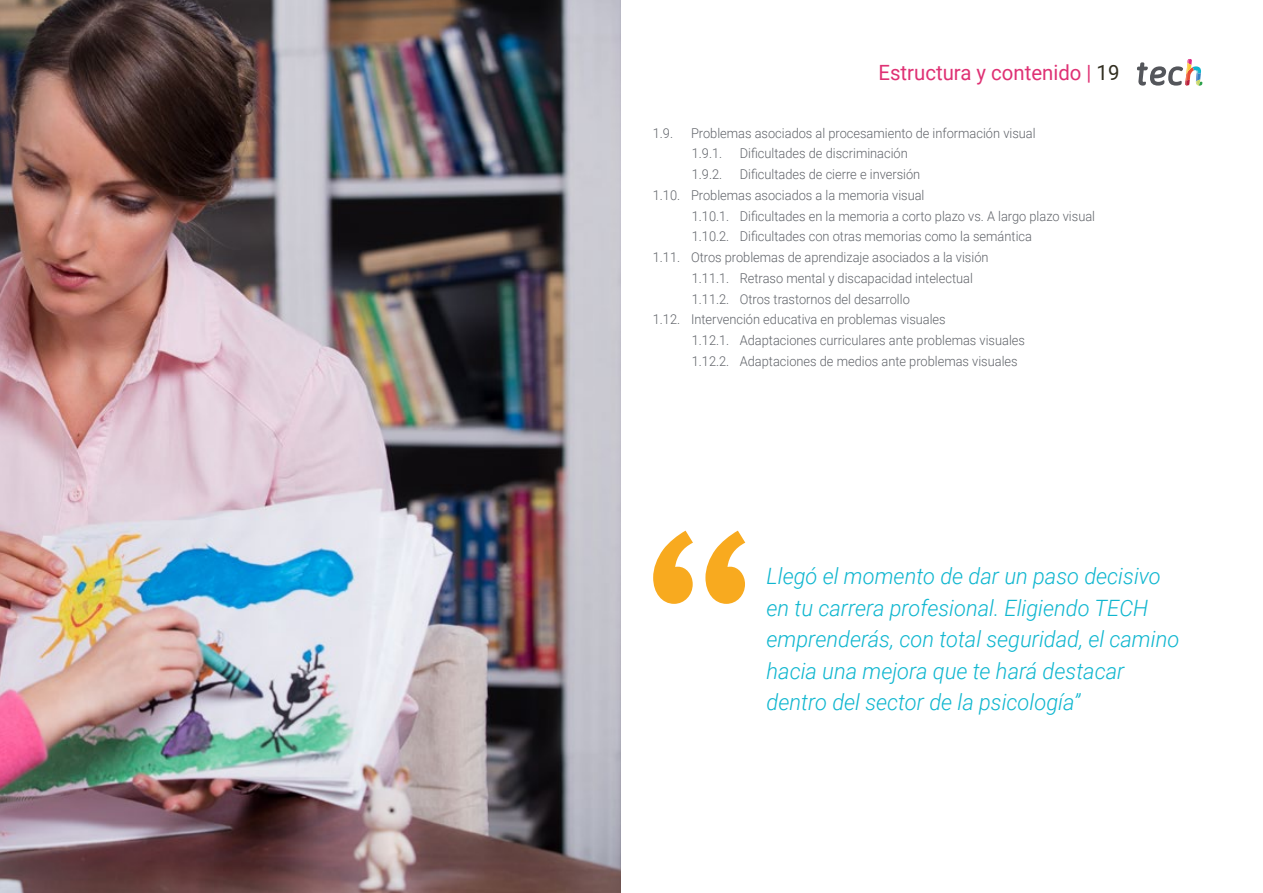
<style>
.page{position:relative;width:1263px;height:893px;background:#fff}
.page>*{position:absolute;margin:0;border:0;box-sizing:border-box;transform-origin:0 0}
.t1{font:italic 300 22.5px/31.5px "Roboto";color:#0fb6cf}
.t2{font:21px "Roboto";color:#df3174}
.t3{font:300 13.5px/20.7px "Roboto";color:#61646a;scale:.95 1}
.s1{color:#312e20}
</style>
<div class="page">
<img style="left:0;top:0;width:621px;height:893px">
<svg style="left:653px;top:531px;width:92px;height:73px"></svg>
<svg style="left:1137px;top:59px;width:65px;height:27px"></svg>
<h2 class="t2" style="left:878px;top:57px;width:242px">Estructura y contenido | <span class="s1">19</span></h2>
<p class="t3" style="left:653px;top:122px;width:23px">1.9.</p>
<p class="t3" style="left:691px;top:122px;width:364px">Problemas asociados al procesamiento de información visual<br>1.9.1.</p>
<p class="t3" style="left:740px;top:143px;width:178px">Dificultades de discriminación</p>
<p class="t3" style="left:692px;top:164px;width:34px">1.9.2.</p>
<p class="t3" style="left:740px;top:164px;width:192px">Dificultades de cierre e inversión</p>
<p class="t3" style="left:653px;top:184px;width:287px">1.10. Problemas asociados a la memoria visual</p>
<p class="t3" style="left:692px;top:205px;width:426px">1.10.1. Dificultades en la memoria a corto plazo vs. A largo plazo visual</p>
<p class="t3" style="left:692px;top:226px;width:360px">1.10.2. Dificultades con otras memorias como la semántica</p>
<p class="t3" style="left:653px;top:247px;width:355px">1.11. Otros problemas de aprendizaje asociados a la visión</p>
<p class="t3" style="left:692px;top:267px;width:298px">1.11.1. Retraso mental y discapacidad intelectual</p>
<p class="t3" style="left:692px;top:288px;width:231px">1.11.2. Otros trastornos del desarrollo</p>
<p class="t3" style="left:653px;top:309px;width:310px">1.12. Intervención educativa en problemas visuales</p>
<p class="t3" style="left:692px;top:330px;width:352px">1.12.1. Adaptaciones curriculares ante problemas visuales</p>
<p class="t3" style="left:692px;top:350px;width:345px">1.12.2. Adaptaciones de medios ante problemas visuales</p>
<h1 class="t1" style="left:766px;top:559px;width:414px">Llegó el momento de dar un paso decisivo en tu carrera profesional. Eligiendo TECH emprenderás, con total seguridad, el camino hacia una mejora que te hará destacar dentro del sector de la psicología”</h1>
</div>
